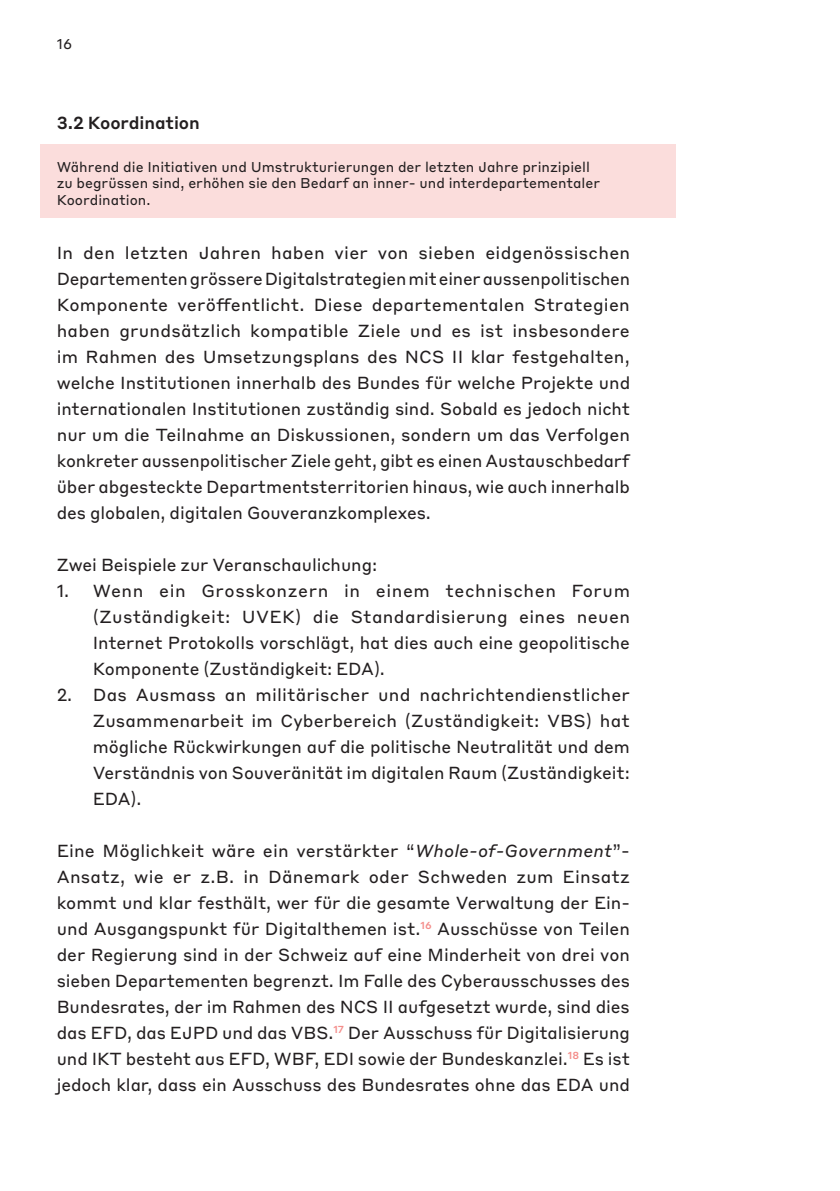
<style>
.page{position:relative;width:840px;height:1191px;background:#fff}
.page>*{position:absolute;margin:0;border:0;box-sizing:border-box;transform-origin:0 0}
.Lauftext_Einspalter{font:17.2px/26px "Styrene B";letter-spacing:-.005em;color:#231f20;text-align:justify}
.Lauftext_Zwischentit{font:500 17.2px "Styrene B";letter-spacing:-.005em;color:#231f20}
.Marginal_Tabellen_In{font:14px/16.8px "Styrene B";color:#231f20}
.s1{font-style:italic}
</style>
<div class="page">
<div style="left:40px;top:144px;width:635px;height:73px;background:#fbdddc"></div>
<p class="Marginal_Tabellen_In" style="left:57px;top:34px;width:17px">16</p>
<p class="Lauftext_Zwischentit" style="left:57px;top:108px;width:145px">3.2 Koordination</p>
<p class="Marginal_Tabellen_In" style="left:57px;top:157px;width:544px">Während die Initiativen und Umstrukturierungen der letzten Jahre prinzipiell zu begrüssen sind, erhöhen sie den Bedarf an inner- und interdepartementaler<br>Koordination.</p>
<p class="Lauftext_Einspalter" style="left:57px;top:238px;width:574px">In den letzten Jahren haben vier von sieben eidgenössischen Departementen grössere Digitalstrategien mit einer aussenpolitischen Komponente veröffentlicht. Diese departementalen Strategien haben grundsätzlich kompatible Ziele und es ist insbesondere im Rahmen des Umsetzungsplans des NCS II klar festgehalten, welche Institutionen innerhalb des Bundes für welche Projekte und internationalen Institutionen zuständig sind. Sobald es jedoch nicht nur um die Teilnahme an Diskussionen, sondern um das Verfolgen konkreter aussenpolitischer Ziele geht, gibt es einen Austauschbedarf über abgesteckte Departmentsterritorien hinaus, wie auch innerhalb des globalen, digitalen Gouveranzkomplexes.</p>
<p class="Lauftext_Einspalter" style="left:57px;top:550px;width:322px">Zwei Beispiele zur Veranschaulichung:</p>
<p class="Lauftext_Einspalter" style="left:93px;top:576px;width:538px;text-indent:-36px">1. Wenn ein Grosskonzern in einem technischen Forum (Zuständigkeit: UVEK) die Standardisierung eines neuen Internet Protokolls vorschlägt, hat dies auch eine geopolitische Komponente (Zuständigkeit: EDA).</p>
<p class="Lauftext_Einspalter" style="left:93px;top:680px;width:538px;text-indent:-36px">2. Das Ausmass an militärischer und nachrichtendienstlicher Zusammenarbeit im Cyberbereich (Zuständigkeit: VBS) hat mögliche Rückwirkungen auf die politische Neutralität und dem Verständnis von Souveränität im digitalen Raum (Zuständigkeit:<br>EDA).</p>
<p class="Lauftext_Einspalter" style="left:57px;top:836px;width:574px">Eine Möglichkeit wäre ein verstärkter “<span class="s1">Whole-of-Government</span>”- Ansatz, wie er z.B. in Dänemark oder Schweden zum Einsatz kommt und klar festhält, wer für die gesamte Verwaltung der Ein&shy;und Ausgangspunkt für Digitalthemen ist.<sup>16</sup> Ausschüsse von Teilen der Regierung sind in der Schweiz auf eine Minderheit von drei von sieben Departementen begrenzt. Im Falle des Cyberausschusses des Bundesrates, der im Rahmen des NCS II aufgesetzt wurde, sind dies das EFD, das EJPD und das VBS.<sup>17</sup> Der Ausschuss für Digitalisierung und IKT besteht aus EFD, WBF, EDI sowie der Bundeskanzlei.<sup>18</sup> Es ist jedoch klar, dass ein Ausschuss des Bundesrates ohne das EDA und</p>
</div>
